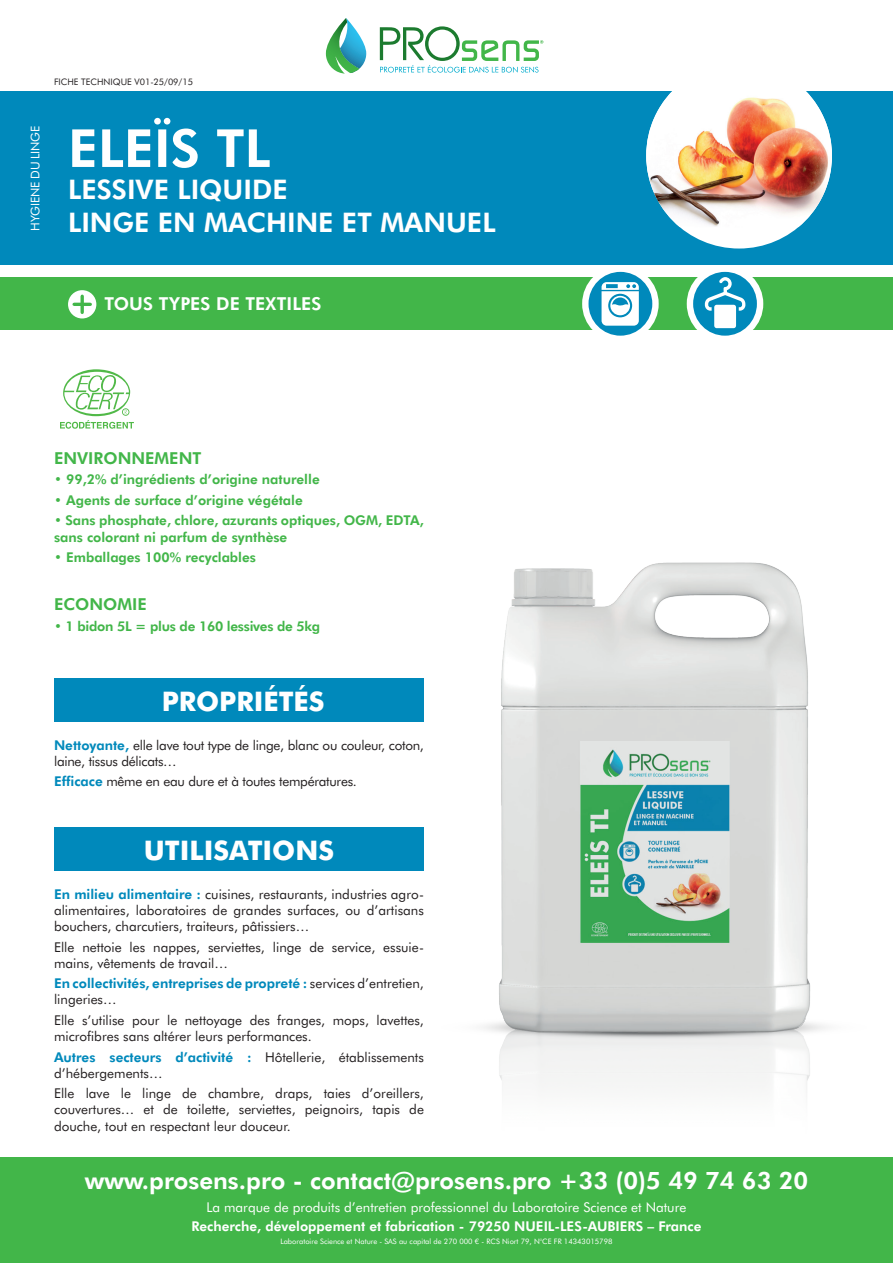
<style>
.page{position:relative;width:893px;height:1263px;background:#fff}
.page>*{position:absolute;margin:0;border:0;box-sizing:border-box;transform-origin:0 0}
.t1{font:800 52.5px "Futura BT";color:#fff}
.t2{font:800 27px "Futura BT";color:#fff}
.t3{font:700 27px "Futura BT";color:#fff}
.t4{font:800 24px "Futura BT";color:#fff}
.t5{font:800 17.85px "Futura BT";letter-spacing:.005em;color:#fff}
.t6{font:800 16.5px "Futura BT";color:#42b649}
.t7{font:13.5px/16.2px "Futura BT";color:#231f20}
.t8{font:800 13.5px/16.2px "Futura BT";color:#42b649}
.t9{font:13.5px/16.2px "Futura BT";letter-spacing:-.02em;color:#231f20}
.t10{font:13.5px "Futura BT";color:#fff}
.t11{font:800 13.5px/16.2px "Futura BT";color:#0089bb}
.t12{font:800 13.5px "Futura BT";color:#fff}
.t13{font:800 13.5px "Futura BT";letter-spacing:-.02em;color:#42b649}
.t14{font:12px "Futura BT";letter-spacing:-.02em;color:#fff}
.t15{font:9px "Futura BT";color:#231f20}
.t16{font:7.5px "Futura BT";color:#fff}
.s1{font-weight:800;color:#0089bb}
.s2{font-weight:400;color:#231f20}
</style>
<div class="page">
<svg style="left:380px;top:26px;width:163px;height:47px"></svg>
<svg style="left:326px;top:18px;width:40px;height:56px"></svg>
<div style="left:0;top:1157px;width:893px;height:106px;background:#42b649"></div>
<img style="left:483px;top:562px;width:343px;height:528px">
<div style="left:0;top:278px;width:893px;height:52px;background:#42b649"></div>
<div style="left:0;top:92px;width:893px;height:173px;background:#0089bb"></div>
<div style="left:646px;top:63px;width:186px;height:186px;background:#fff;border-radius:50%"></div>
<img style="left:646px;top:91px;width:186px;height:136px">
<div style="left:68px;top:290px;width:28px;height:28px;background:#fff;border-radius:50%"></div>
<hr style="left:81px;top:296px;width:3px;height:16px;background:#42b649">
<hr style="left:74px;top:303px;width:16px;height:3px;background:#42b649">
<div style="left:54px;top:678px;width:370px;height:44px;background:#0089bb"></div>
<div style="left:54px;top:827px;width:370px;height:44px;background:#0089bb"></div>
<svg style="left:60px;top:369px;width:74px;height:60px"></svg>
<svg style="left:586px;top:270px;width:69px;height:68px"></svg>
<div style="left:582px;top:265px;width:77px;height:77px;border:8px solid #fff;border-radius:50%"></div>
<div style="left:588px;top:272px;width:64px;height:64px;background:#0089bb;border-radius:50%"></div>
<svg style="left:602px;top:282px;width:37px;height:44px"></svg>
<svg style="left:691px;top:270px;width:68px;height:68px"></svg>
<div style="left:687px;top:265px;width:76px;height:77px;border:8px solid #fff;border-radius:50%"></div>
<div style="left:693px;top:272px;width:64px;height:64px;background:#0089bb;border-radius:50%"></div>
<svg style="left:705px;top:277px;width:40px;height:34px"></svg>
<div style="left:714px;top:305px;width:22px;height:23px;background:#fff;border-radius:2px"></div>
<p class="t14" style="left:28px;top:231px;width:106px;rotate:-90deg">HYGIENE DU LINGE</p>
<p class="t15" style="left:54px;top:76px;width:140px">FICHE TECHNIQUE V01-25/09/15</p>
<p class="t1" style="left:68px;top:116px;width:204px">ELEÏS TL</p>
<p class="t2" style="left:68px;top:173px;width:221px">LESSIVE LIQUIDE</p>
<p class="t2" style="left:68px;top:206px;width:429px">LINGE EN MACHINE ET MANUEL</p>
<p class="t5" style="left:104px;top:293px;width:219px">TOUS TYPES DE TEXTILES</p>
<p class="t6" style="left:54px;top:448px;width:149px">ENVIRONNEMENT</p>
<p class="t8" style="left:54px;top:471px;width:267px">• 99,2% d’ingrédients d’origine naturelle</p>
<p class="t8" style="left:54px;top:492px;width:250px">• Agents de surface d’origine végétale</p>
<p class="t8" style="left:54px;top:512px;width:371px">• Sans phosphate, chlore, azurants optiques, OGM, EDTA, sans colorant ni parfum de synthèse</p>
<p class="t8" style="left:54px;top:549px;width:204px">• Emballages 100% recyclables</p>
<p class="t6" style="left:54px;top:594px;width:94px">ECONOMIE</p>
<p class="t13" style="left:54px;top:617px;width:268px">• 1 bidon 5L = plus de 160 lessives de 5kg</p>
<p class="t3" style="left:162px;top:685px;width:164px">PROPRIÉTÉS</p>
<p class="t9" style="left:54px;top:737px;width:371px"><span class="s1">Nettoyante,</span> elle lave tout type de linge, blanc ou couleur, coton, laine, tissus délicats…</p>
<p class="t9" style="left:54px;top:773px;width:304px"><span class="s1">Efficace</span> même en eau dure et à toutes températures.</p>
<p class="t3" style="left:144px;top:834px;width:192px">UTILISATIONS</p>
<p class="t7" style="left:54px;top:886px;width:371px;text-align:justify"><span class="s1">En milieu alimentaire :</span> cuisines, restaurants, industries agro&shy;alimentaires, laboratoires de grandes surfaces, ou d’artisans bouchers, charcutiers, traiteurs, pâtissiers…</p>
<p class="t7" style="left:54px;top:938px;width:371px">Elle nettoie les nappes, serviettes, linge de service, essuie&shy;mains, vêtements de travail…</p>
<p class="t11" style="left:54px;top:975px;width:371px">En collectivités, entreprises de propreté : <span class="s2">services d’entretien, lingeries…</span></p>
<p class="t7" style="left:54px;top:1012px;width:371px">Elle s’utilise pour le nettoyage des franges, mops, lavettes, microfibres sans altérer leurs performances.</p>
<p class="t7" style="left:54px;top:1048px;width:371px"><span class="s1">Autres secteurs d’activité :</span> Hôtellerie, établissements d’hébergements…</p>
<p class="t7" style="left:54px;top:1085px;width:371px;text-align:justify">Elle lave le linge de chambre, draps, taies d’oreillers, couvertures… et de toilette, serviettes, peignoirs, tapis de douche, tout en respectant leur douceur.</p>
<h3 class="t4" style="left:85px;top:1165px;width:725px">www.prosens.pro - contact@prosens.pro +33 (0)5 49 74 63 20</h3>
<p class="t10" style="left:207px;top:1199px;width:481px">La marque de produits d’entretien professionnel du Laboratoire Science et Nature</p>
<p class="t12" style="left:192px;top:1218px;width:511px">Recherche, développement et fabrication - 79250 NUEIL-LES-AUBIERS – France</p>
<p class="t16" style="left:280px;top:1236px;width:334px">Laboratoire Science et Nature - SAS au capital de 270 000 € - RCS Niort 79, N°CE FR 14343015798</p>
</div>
